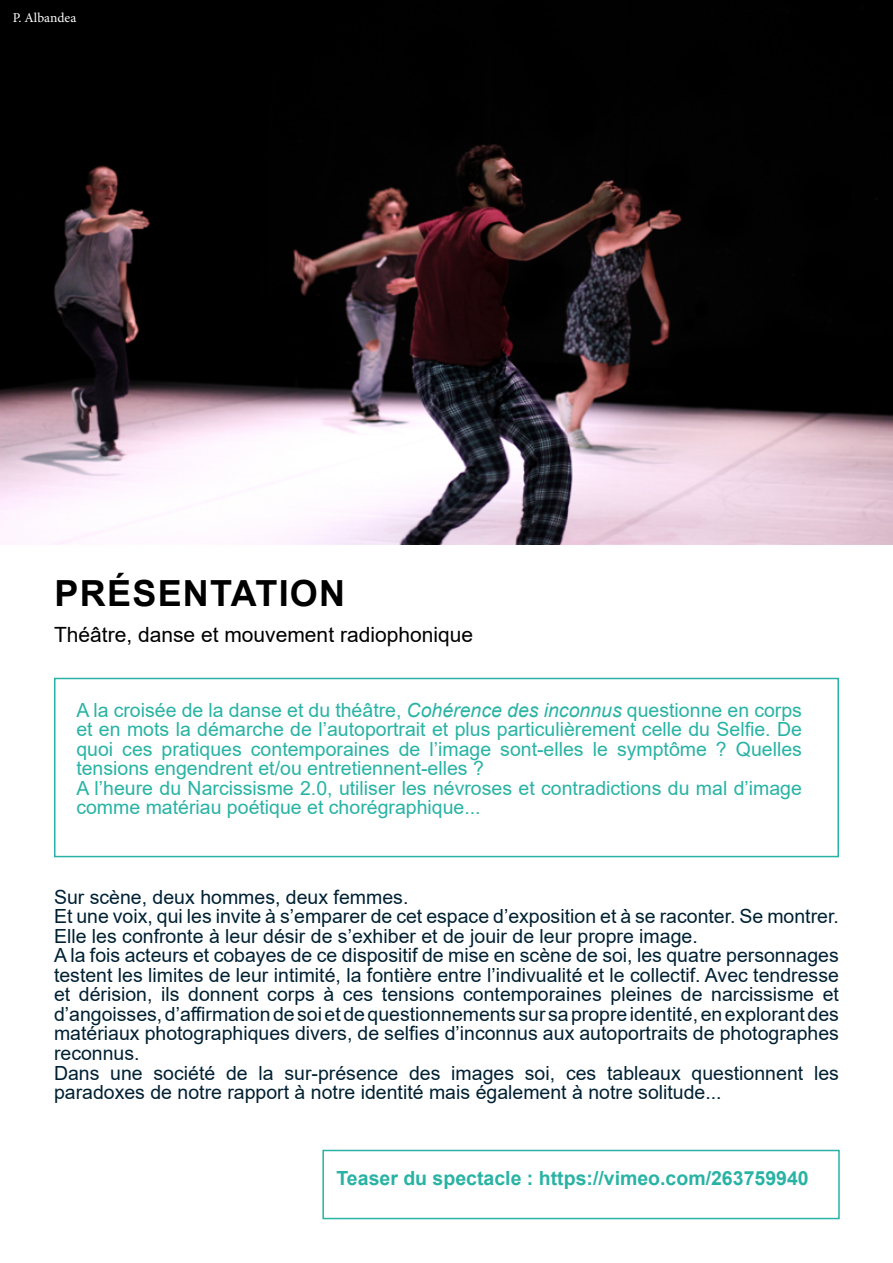
<style>
.page{position:relative;width:893px;height:1263px;background:#fff}
.page>*{position:absolute;margin:0;border:0;box-sizing:border-box;transform-origin:0 0}
.t1{font:700 36px "Arial";letter-spacing:.035em;color:#000}
.t2{font:21px "Arial";color:#000}
.t3{font:19.5px/19.5px "Arial";color:#002133}
.t4{font:19.5px/19.5px "Arial";color:#28b3a4}
.t5{font:700 19.5px "Arial";color:#28b3a4}
.t6{font:13.5px "Minion Pro";color:#fff}
.s1{font-style:italic}
</style>
<div class="page">
<div style="left:54px;top:678px;width:785px;height:179px;border:2px solid #28b3a4"></div>
<img style="left:0;top:0;width:893px;height:544px">
<div style="left:322px;top:1150px;width:518px;height:69px;border:2px solid #28b3a4"></div>
<p class="t6" style="left:13px;top:9px;width:65px">P. Albandea</p>
<h1 class="t1" style="left:55px;top:568px;width:292px">PRÉSENTATION</h1>
<p class="t2" style="left:54px;top:620px;width:421px">Théâtre, danse et mouvement radiophonique</p>
<p class="t4" style="left:76px;top:700px;width:727px">A la croisée de la danse et du théâtre, <span class="s1">Cohérence des inconnus</span> questionne en corps et en mots la démarche de l’autoportrait et plus particulièrement celle du Selfie. De quoi ces pratiques contemporaines de l’image sont-elles le symptôme ? Quelles tensions engendrent et/ou entretiennent-elles ?<br>A l’heure du Narcissisme 2.0, utiliser les névroses et contradictions du mal d’image comme matériau poétique et chorégraphique...</p>
<p class="t3" style="left:54px;top:887px;width:786px">Sur scène, deux hommes, deux femmes.<br>Et une voix, qui les invite à s’emparer de cet espace d’exposition et à se raconter. Se montrer.<br>Elle les confronte à leur désir de s’exhiber et de jouir de leur propre image.<br>A la fois acteurs et cobayes de ce dispositif de mise en scène de soi, les quatre personnages testent les limites de leur intimité, la fontière entre l’indivualité et le collectif. Avec tendresse et dérision, ils donnent corps à ces tensions contemporaines pleines de narcissisme et d’angoisses, d’affirmation de soi et de questionnements sur sa propre identité, en explorant des matériaux photographiques divers, de selfies d’inconnus aux autoportraits de photographes reconnus.<br>Dans une société de la sur-présence des images soi, ces tableaux questionnent les paradoxes de notre rapport à notre identité mais également à notre solitude...</p>
<p class="t5" style="left:336px;top:1164px;width:474px">Teaser du spectacle : https://vimeo.com/263759940</p>
</div>
